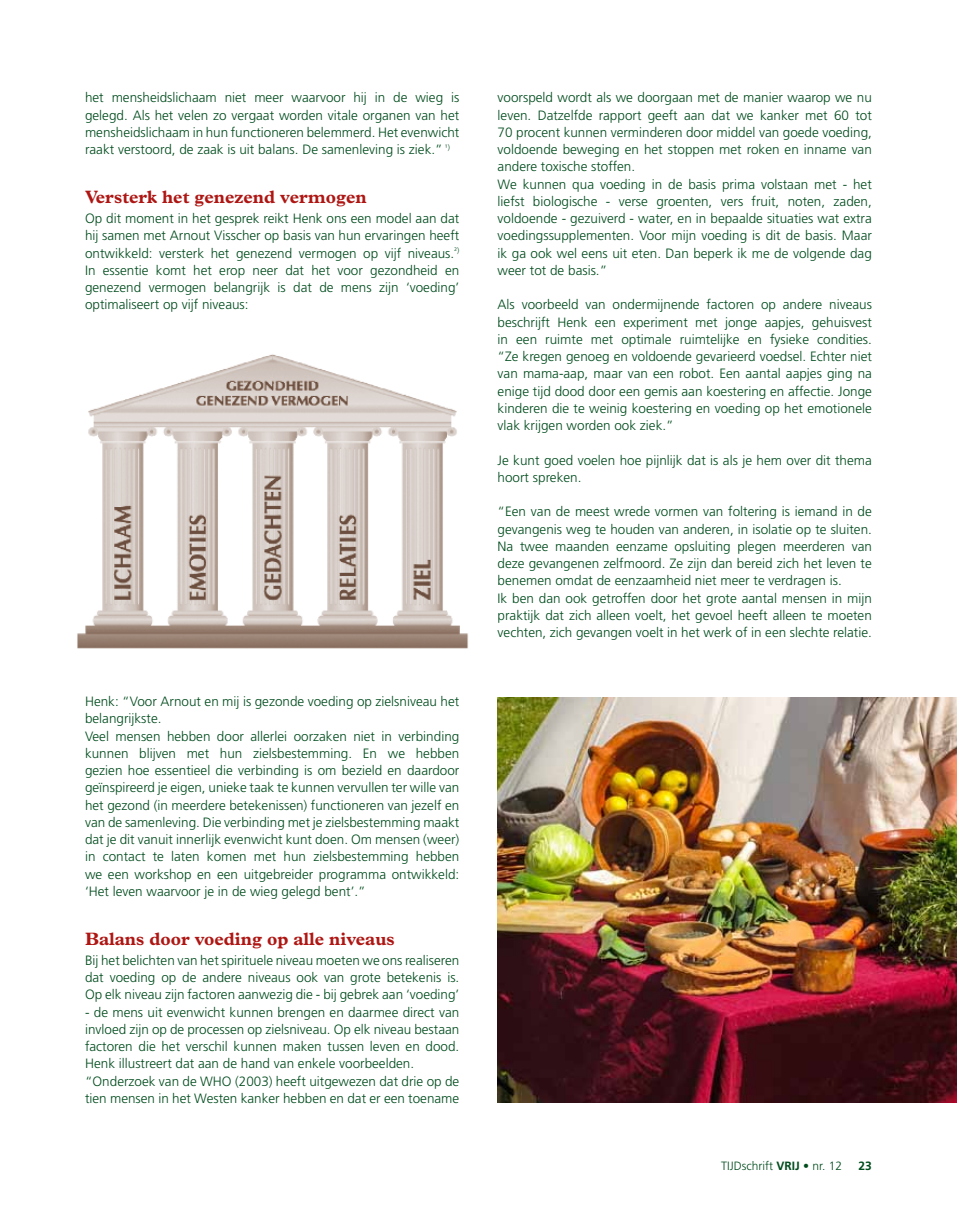
<style>
.page{position:relative;width:957px;height:1212px;background:#fff}
.page>*{position:absolute;margin:0;border:0;box-sizing:border-box;transform-origin:0 0}
.t1{font:700 18px "Plantin Std";color:#ae1613}
.t2{font:300 13.5px/17.2px "Frutiger LT Std";color:#004c1d}
.t3{font:300 12px "Frutiger LT Std";color:#004c1d}
.t4{font:700 12px "Frutiger LT Std";color:#004c1d}
.s1{font-weight:700}
</style>
<div class="page">
<img style="left:497px;top:697px;width:460px;height:406px">
<img style="left:77px;top:354px;width:391px;height:295px">
<p class="t2" style="left:85px;top:89px;width:376px;text-align:justify">het mensheidslichaam niet meer waarvoor hij in de wieg is gelegd. Als het velen zo vergaat worden vitale organen van het mensheidslichaam in hun functioneren belemmerd. Het evenwicht raakt verstoord, de zaak is uit balans. De samenleving is ziek.” <sup>¹)</sup></p>
<h1 class="t1" style="left:85px;top:186px;width:283px">Versterk het genezend vermogen</h1>
<p class="t2" style="left:85px;top:210px;width:376px;text-align:justify">Op dit moment in het gesprek reikt Henk ons een model aan dat hij samen met Arnout Visscher op basis van hun ervaringen heeft ontwikkeld: versterk het genezend vermogen op vijf niveaus.<sup>²)<br></sup>In essentie komt het erop neer dat het voor gezondheid en genezend vermogen belangrijk is dat de mens zijn ‘voeding’ optimaliseert op vijf niveaus:</p>
<p class="t2" style="left:85px;top:693px;width:376px">Henk: “Voor Arnout en mij is gezonde voeding op zielsniveau het belangrijkste.<br>Veel mensen hebben door allerlei oorzaken niet in verbinding kunnen blijven met hun zielsbestemming. En we hebben gezien hoe essentieel die verbinding is om bezield en daardoor geïnspireerd je eigen, unieke taak te kunnen vervullen ter wille van het gezond (in meerdere betekenissen) functioneren van jezelf en van de samenleving. Die verbinding met je zielsbestemming maakt dat je dit vanuit innerlijk evenwicht kunt doen. Om mensen (weer) in contact te laten komen met hun zielsbestemming hebben we een workshop en een uitgebreider programma ontwikkeld: ‘Het leven waarvoor je in de wieg gelegd bent’.”</p>
<h1 class="t1" style="left:85px;top:928px;width:311px">Balans door voeding op alle niveaus</h1>
<p class="t2" style="left:85px;top:952px;width:376px;text-align:justify">Bij het belichten van het spirituele niveau moeten we ons realiseren dat voeding op de andere niveaus ook van grote betekenis is.<br>Op elk niveau zijn factoren aanwezig die - bij gebrek aan ‘voeding’</p>
<p class="t2" style="left:85px;top:1003px;width:376px">- de mens uit evenwicht kunnen brengen en daarmee direct van invloed zijn op de processen op zielsniveau. Op elk niveau bestaan factoren die het verschil kunnen maken tussen leven en dood.<br>Henk illustreert dat aan de hand van enkele voorbeelden. “Onderzoek van de WHO (2003) heeft uitgewezen dat drie op de tien mensen in het Westen kanker hebben en dat er een toename</p>
<p class="t2" style="left:497px;top:89px;width:376px">voorspeld wordt als we doorgaan met de manier waarop we nu leven. Datzelfde rapport geeft aan dat we kanker met 60 tot 70 procent kunnen verminderen door middel van goede voeding, voldoende beweging en het stoppen met roken en inname van andere toxische stoffen.<br>We kunnen qua voeding in de basis prima volstaan met - het liefst biologische - verse groenten, vers fruit, noten, zaden, voldoende - gezuiverd - water, en in bepaalde situaties wat extra voedingssupplementen. Voor mijn voeding is dit de basis. Maar ik ga ook wel eens uit eten. Dan beperk ik me de volgende dag weer tot de basis.”</p>
<p class="t2" style="left:497px;top:296px;width:376px;text-align:justify">Als voorbeeld van ondermijnende factoren op andere niveaus beschrijft Henk een experiment met jonge aapjes, gehuisvest in een ruimte met optimale ruimtelijke en fysieke condities. “Ze kregen genoeg en voldoende gevarieerd voedsel. Echter niet van mama-aap, maar van een robot. Een aantal aapjes ging na enige tijd dood door een gemis aan koestering en affectie. Jonge kinderen die te weinig koestering en voeding op het emotionele vlak krijgen worden ook ziek.”</p>
<p class="t2" style="left:497px;top:452px;width:376px">Je kunt goed voelen hoe pijnlijk dat is als je hem over dit thema hoort spreken.</p>
<p class="t2" style="left:497px;top:503px;width:376px">“Een van de meest wrede vormen van foltering is iemand in de gevangenis weg te houden van anderen, in isolatie op te sluiten.<br>Na twee maanden eenzame opsluiting plegen meerderen van deze gevangenen zelfmoord. Ze zijn dan bereid zich het leven te benemen omdat de eenzaamheid niet meer te verdragen is.<br>Ik ben dan ook getroffen door het grote aantal mensen in mijn praktijk dat zich alleen voelt, het gevoel heeft alleen te moeten vechten, zich gevangen voelt in het werk of in een slechte relatie.</p>
<p class="t3" style="left:721px;top:1159px;width:122px">TIJDschrift <span class="s1">VRIJ</span> • nr. 12</p>
<p class="t4" style="left:858px;top:1159px;width:15px">23</p>
</div>
